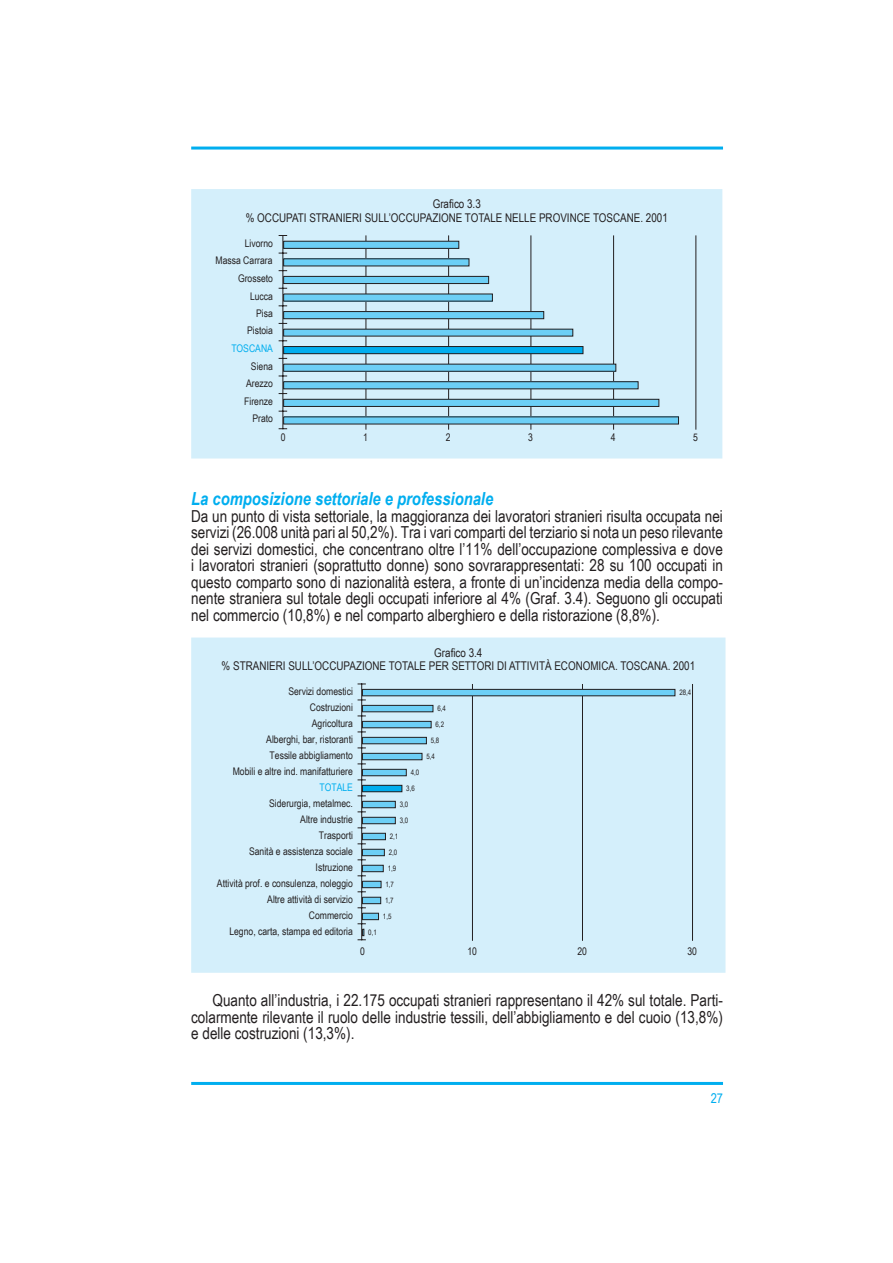
<style>
.page{position:relative;width:893px;height:1263px;background:#fff}
.page>*{position:absolute;margin:0;border:0;box-sizing:border-box;transform-origin:0 0}
.t1{font:italic 700 18px "Arial Narrow";color:#00aeef}
.t2{font:16.5px/16.5px "Arial Narrow";color:#231f20;text-align:justify}
.t3{font:13.5px "Arial Narrow";color:#00aeef}
.t4{font:12px/13.5px "Arial Narrow";color:#231f20;text-align:center}
.t5{font:10.5px "Arial Narrow";color:#231f20}
.t6{font:10.5px "Arial Narrow";color:#00aeef}
.t7{font:7.5px "Arial Narrow";color:#231f20}
</style>
<div class="page">
<hr style="left:191px;top:147px;width:532px;height:3px;background:#00aeef">
<hr style="left:191px;top:1082px;width:532px;height:3px;background:#00aeef">
<div style="left:191px;top:189px;width:531px;height:270px;background:#d4effb"></div>
<hr style="left:365px;top:236px;width:1px;height:193px;background:#231f20">
<hr style="left:448px;top:236px;width:1px;height:193px;background:#231f20">
<hr style="left:530px;top:236px;width:1px;height:193px;background:#231f20">
<hr style="left:613px;top:236px;width:1px;height:193px;background:#231f20">
<hr style="left:695px;top:236px;width:1px;height:193px;background:#231f20">
<div style="left:283px;top:417px;width:395px;height:7px;background:#6ccff6"></div>
<div style="left:283px;top:399px;width:376px;height:7px;background:#6ccff6"></div>
<div style="left:283px;top:399px;width:376px;height:8px;border:1px solid #231f20"></div>
<div style="left:283px;top:382px;width:355px;height:7px;background:#6ccff6"></div>
<div style="left:283px;top:381px;width:355px;height:8px;border:1px solid #231f20"></div>
<div style="left:283px;top:364px;width:333px;height:7px;background:#6ccff6"></div>
<div style="left:283px;top:364px;width:333px;height:8px;border:1px solid #231f20"></div>
<div style="left:283px;top:347px;width:300px;height:7px;background:#00aeef"></div>
<div style="left:283px;top:346px;width:300px;height:8px;border:1px solid #231f20"></div>
<div style="left:283px;top:329px;width:290px;height:7px;background:#6ccff6"></div>
<div style="left:283px;top:312px;width:260px;height:7px;background:#6ccff6"></div>
<div style="left:283px;top:311px;width:261px;height:8px;border:1px solid #231f20"></div>
<div style="left:283px;top:294px;width:209px;height:7px;background:#6ccff6"></div>
<div style="left:283px;top:276px;width:205px;height:8px;background:#6ccff6"></div>
<div style="left:283px;top:276px;width:206px;height:8px;border:1px solid #231f20"></div>
<div style="left:283px;top:259px;width:186px;height:7px;background:#6ccff6"></div>
<div style="left:283px;top:241px;width:176px;height:7px;background:#6ccff6"></div>
<div style="left:283px;top:241px;width:176px;height:8px;border:1px solid #231f20"></div>
<hr style="left:282px;top:235px;width:1px;height:194px;background:#231f20">
<div style="left:191px;top:638px;width:534px;height:335px;background:#d4effb"></div>
<hr style="left:472px;top:684px;width:1px;height:256px;background:#231f20">
<hr style="left:582px;top:684px;width:1px;height:256px;background:#231f20">
<hr style="left:692px;top:684px;width:1px;height:256px;background:#231f20">
<div style="left:362px;top:913px;width:16px;height:7px;background:#6ccff6"></div>
<div style="left:362px;top:913px;width:17px;height:7px;border:1px solid #231f20"></div>
<div style="left:362px;top:897px;width:19px;height:7px;background:#6ccff6"></div>
<div style="left:362px;top:897px;width:19px;height:7px;border:1px solid #231f20"></div>
<div style="left:362px;top:881px;width:19px;height:7px;background:#6ccff6"></div>
<div style="left:362px;top:881px;width:19px;height:7px;border:1px solid #231f20"></div>
<div style="left:362px;top:865px;width:21px;height:7px;background:#6ccff6"></div>
<div style="left:362px;top:865px;width:21px;height:7px;border:1px solid #231f20"></div>
<div style="left:362px;top:849px;width:22px;height:7px;background:#6ccff6"></div>
<div style="left:362px;top:849px;width:23px;height:7px;border:1px solid #231f20"></div>
<div style="left:362px;top:833px;width:23px;height:7px;background:#6ccff6"></div>
<div style="left:362px;top:833px;width:24px;height:7px;border:1px solid #231f20"></div>
<div style="left:362px;top:817px;width:33px;height:7px;background:#6ccff6"></div>
<div style="left:362px;top:817px;width:33px;height:7px;border:1px solid #231f20"></div>
<div style="left:362px;top:801px;width:33px;height:7px;background:#6ccff6"></div>
<div style="left:362px;top:801px;width:33px;height:7px;border:1px solid #231f20"></div>
<div style="left:362px;top:785px;width:40px;height:7px;background:#00aeef"></div>
<div style="left:362px;top:785px;width:40px;height:7px;border:1px solid #231f20"></div>
<div style="left:362px;top:769px;width:44px;height:7px;background:#6ccff6"></div>
<div style="left:362px;top:769px;width:44px;height:7px;border:1px solid #231f20"></div>
<div style="left:362px;top:753px;width:60px;height:7px;background:#6ccff6"></div>
<div style="left:362px;top:753px;width:60px;height:7px;border:1px solid #231f20"></div>
<div style="left:362px;top:737px;width:64px;height:7px;background:#6ccff6"></div>
<div style="left:362px;top:737px;width:65px;height:7px;border:1px solid #231f20"></div>
<div style="left:362px;top:721px;width:69px;height:7px;background:#6ccff6"></div>
<div style="left:362px;top:721px;width:69px;height:7px;border:1px solid #231f20"></div>
<div style="left:362px;top:705px;width:71px;height:7px;background:#6ccff6"></div>
<div style="left:362px;top:705px;width:71px;height:7px;border:1px solid #231f20"></div>
<div style="left:362px;top:689px;width:313px;height:7px;background:#6ccff6"></div>
<div style="left:362px;top:689px;width:313px;height:7px;border:1px solid #231f20"></div>
<hr style="left:361px;top:684px;width:1px;height:256px;background:#231f20">
<svg style="left:358px;top:923px;width:7px;height:17px"></svg>
<p class="t4" style="left:246px;top:197px;width:423px">Grafico 3.3<br>% OCCUPATI STRANIERI SULL’OCCUPAZIONE TOTALE NELLE PROVINCE TOSCANE. 2001</p>
<p class="t5" style="left:245px;top:237px;width:30px">Livorno</p>
<p class="t5" style="left:215px;top:255px;width:58px">Massa Carrara</p>
<p class="t5" style="left:238px;top:272px;width:36px">Grosseto</p>
<p class="t5" style="left:250px;top:290px;width:24px">Lucca</p>
<p class="t5" style="left:256px;top:307px;width:18px">Pisa</p>
<p class="t5" style="left:247px;top:325px;width:27px">Pistoia</p>
<p class="t6" style="left:231px;top:342px;width:43px">TOSCANA</p>
<p class="t5" style="left:251px;top:360px;width:24px">Siena</p>
<p class="t5" style="left:246px;top:377px;width:28px">Arezzo</p>
<p class="t5" style="left:244px;top:395px;width:30px">Firenze</p>
<p class="t5" style="left:252px;top:413px;width:22px">Prato</p>
<p class="t5" style="left:281px;top:431px;width:6px">0</p>
<p class="t5" style="left:363px;top:431px;width:6px">1</p>
<p class="t5" style="left:446px;top:431px;width:6px">2</p>
<p class="t5" style="left:528px;top:431px;width:6px">3</p>
<p class="t5" style="left:611px;top:431px;width:6px">4</p>
<p class="t5" style="left:693px;top:431px;width:6px">5</p>
<p class="t1" style="left:191px;top:488px;width:303px">La composizione settoriale e professionale</p>
<p class="t2" style="left:191px;top:507px;width:533px">Da un punto di vista settoriale, la maggioranza dei lavoratori stranieri risulta occupata nei servizi (26.008 unità pari al 50,2%). Tra i vari comparti del terziario si nota un peso rilevante dei servizi domestici, che concentrano oltre l’11% dell’occupazione complessiva e dove i lavoratori stranieri (soprattutto donne) sono sovrarappresentati: 28 su 100 occupati in questo comparto sono di nazionalità estera, a fronte di un’incidenza media della compo&shy;nente straniera sul totale degli occupati inferiore al 4% (Graf. 3.4). Seguono gli occupati nel commercio (10,8%) e nel comparto alberghiero e della ristorazione (8,8%).</p>
<p class="t4" style="left:221px;top:646px;width:475px">Grafico 3.4<br>% STRANIERI SULL’OCCUPAZIONE TOTALE PER SETTORI DI ATTIVITÀ ECONOMICA. TOSCANA. 2001</p>
<p class="t5" style="left:288px;top:685px;width:66px">Servizi domestici</p>
<p class="t7" style="left:679px;top:688px;width:13px">28,4</p>
<p class="t5" style="left:310px;top:701px;width:45px">Costruzioni</p>
<p class="t7" style="left:437px;top:704px;width:10px">6,4</p>
<p class="t5" style="left:312px;top:717px;width:43px">Agricoltura</p>
<p class="t7" style="left:435px;top:720px;width:10px">6,2</p>
<p class="t5" style="left:266px;top:733px;width:88px">Alberghi, bar, ristoranti</p>
<p class="t7" style="left:431px;top:736px;width:10px">5,8</p>
<p class="t5" style="left:270px;top:749px;width:85px">Tessile abbigliamento</p>
<p class="t7" style="left:426px;top:752px;width:10px">5,4</p>
<p class="t5" style="left:233px;top:765px;width:122px">Mobili e altre ind. manifatturiere</p>
<p class="t7" style="left:410px;top:768px;width:10px">4,0</p>
<p class="t6" style="left:319px;top:781px;width:35px">TOTALE</p>
<p class="t7" style="left:406px;top:784px;width:10px">3,6</p>
<p class="t5" style="left:269px;top:797px;width:85px">Siderurgia, metalmec.</p>
<p class="t7" style="left:400px;top:800px;width:10px">3,0</p>
<p class="t5" style="left:300px;top:813px;width:54px">Altre industrie</p>
<p class="t7" style="left:400px;top:816px;width:10px">3,0</p>
<p class="t5" style="left:319px;top:829px;width:35px">Trasporti</p>
<p class="t7" style="left:390px;top:832px;width:10px">2,1</p>
<p class="t5" style="left:249px;top:845px;width:105px">Sanità e assistenza sociale</p>
<p class="t7" style="left:389px;top:848px;width:10px">2,0</p>
<p class="t5" style="left:315px;top:861px;width:39px">Istruzione</p>
<p class="t7" style="left:387px;top:864px;width:10px">1,9</p>
<p class="t5" style="left:217px;top:877px;width:137px">Attività prof. e consulenza, noleggio</p>
<p class="t7" style="left:385px;top:880px;width:10px">1,7</p>
<p class="t5" style="left:267px;top:893px;width:87px">Altre attività di servizio</p>
<p class="t7" style="left:385px;top:896px;width:10px">1,7</p>
<p class="t5" style="left:309px;top:909px;width:45px">Commercio</p>
<p class="t7" style="left:383px;top:912px;width:10px">1,5</p>
<p class="t5" style="left:229px;top:925px;width:125px">Legno, carta, stampa ed editoria</p>
<p class="t7" style="left:368px;top:928px;width:10px">0,1</p>
<p class="t5" style="left:360px;top:945px;width:6px">0</p>
<p class="t5" style="left:467px;top:945px;width:11px">10</p>
<p class="t5" style="left:577px;top:945px;width:11px">20</p>
<p class="t5" style="left:687px;top:945px;width:11px">30</p>
<p class="t2" style="left:191px;top:992px;width:533px;text-indent:21px">Quanto all’industria, i 22.175 occupati stranieri rappresentano il 42% sul totale. Parti&shy;colarmente rilevante il ruolo delle industrie tessili, dell’abbigliamento e del cuoio (13,8%) e delle costruzioni (13,3%).</p>
<p class="t3" style="left:710px;top:1090px;width:14px">27</p>
</div>
